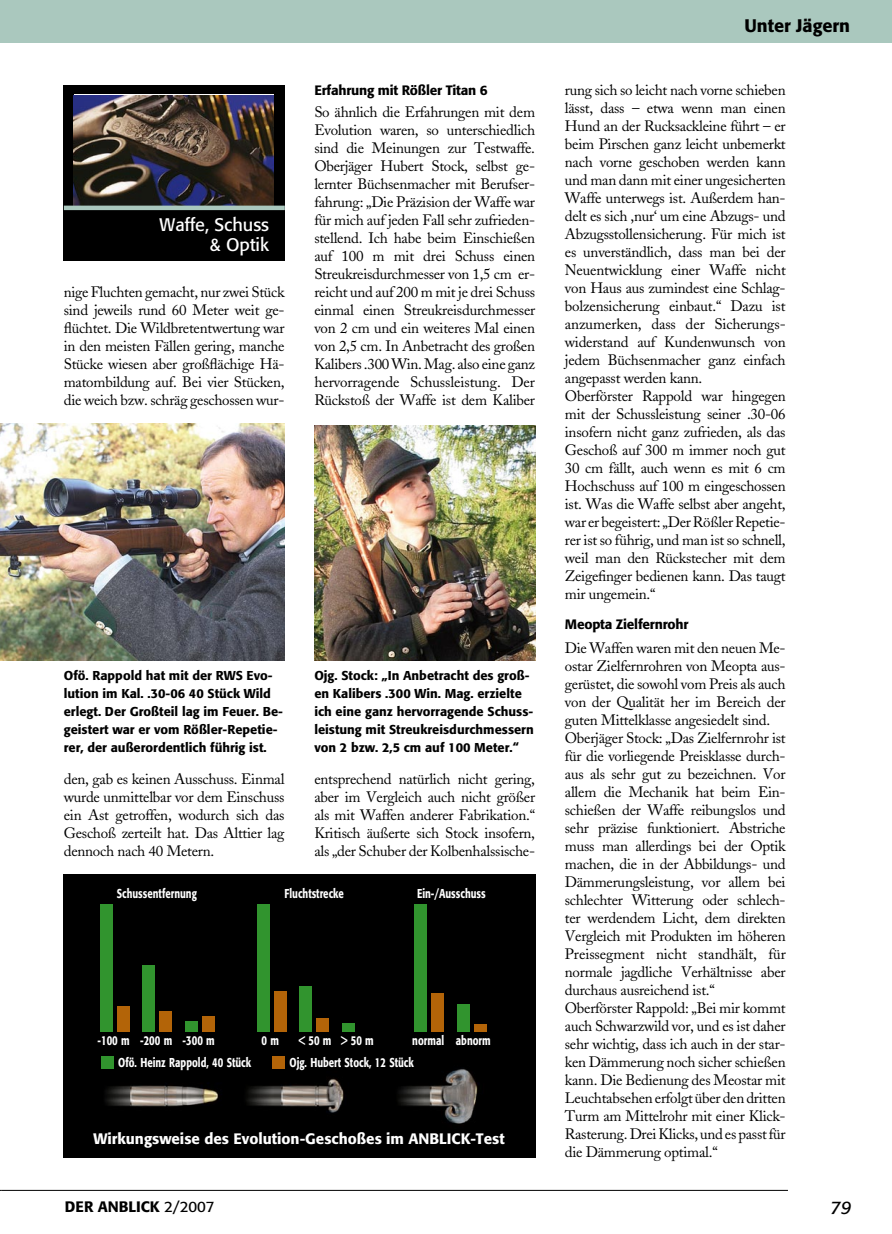
<style>
.page{position:relative;width:892px;height:1234px;background:#fff}
.page>*{position:absolute;margin:0;border:0;box-sizing:border-box;transform-origin:0 0}
.t1{font:18px/19.5px "Formata Euro";color:#fff;text-align:right}
.t2{font:500 18px "Formata Euro";color:#000}
.t3{font:italic 18px "Formata Euro";color:#000}
.t4{font:15px/18px "Adobe Caslon Euro";letter-spacing:-.015em;color:#000;text-align:justify}
.t5{font:500 15px "Formata Euro";color:#fff}
.t6{font:500 15px "Formata Euro";color:#000}
.t7{font:500 13.5px "Formata Euro";letter-spacing:-.015em;color:#000}
.t8{font:500 12.75px/18px "Formata Euro";color:#000}
.t9{font:500 12.75px "Formata Euro";color:#fff;scale:.75 1}
.s1{font-weight:400}
</style>
<div class="page">
<hr style="left:1px;top:1189px;width:787px;height:1px;background:#000">
<div style="left:0;top:0;width:892px;height:43px;background:#aac8be"></div>
<div style="left:64px;top:85px;width:221px;height:176px;background:#000"></div>
<img style="left:74px;top:95px;width:200px;height:110px">
<div style="left:64px;top:205px;width:221px;height:5px;background:#aac8be"></div>
<div style="left:63px;top:874px;width:472px;height:283px;background:#000"></div>
<div style="left:100px;top:904px;width:12px;height:127px;background:#31942e"></div>
<div style="left:117px;top:1005px;width:12px;height:26px;background:#b36408"></div>
<div style="left:142px;top:965px;width:13px;height:66px;background:#31942e"></div>
<div style="left:159px;top:1010px;width:13px;height:21px;background:#b36408"></div>
<div style="left:185px;top:1021px;width:12px;height:10px;background:#31942e"></div>
<div style="left:202px;top:1016px;width:12px;height:15px;background:#b36408"></div>
<div style="left:257px;top:904px;width:13px;height:127px;background:#31942e"></div>
<div style="left:274px;top:990px;width:13px;height:41px;background:#b36408"></div>
<div style="left:300px;top:985px;width:12px;height:46px;background:#31942e"></div>
<div style="left:317px;top:1017px;width:12px;height:14px;background:#b36408"></div>
<div style="left:342px;top:1022px;width:13px;height:9px;background:#31942e"></div>
<div style="left:414px;top:904px;width:13px;height:127px;background:#31942e"></div>
<div style="left:431px;top:992px;width:13px;height:39px;background:#b36408"></div>
<div style="left:457px;top:1004px;width:13px;height:27px;background:#31942e"></div>
<div style="left:474px;top:1023px;width:13px;height:8px;background:#b36408"></div>
<div style="left:101px;top:1055px;width:13px;height:13px;background:#31942e"></div>
<div style="left:272px;top:1055px;width:13px;height:13px;background:#b36408"></div>
<img style="left:314px;top:425px;width:221px;height:235px">
<img style="left:0;top:423px;width:284px;height:237px">
<p class="t1" style="left:160px;top:215px;width:111px">Waffe, Schuss &amp; Optik</p>
<p class="t4" style="left:64px;top:283px;width:222px">nige Fluchten gemacht, nur zwei Stück sind jeweils rund 60 Meter weit ge&shy;flüchtet. Die Wildbretentwertung war in den meisten Fällen gering, manche Stücke wiesen aber großflächige Hä&shy;matombildung auf. Bei vier Stücken, die weich bzw. schräg geschossen wur-</p>
<p class="t7" style="left:314px;top:82px;width:175px">Erfahrung mit Rößler Titan 6</p>
<p class="t4" style="left:314px;top:103px;width:222px">So ähnlich die Erfahrungen mit dem Evolution waren, so unterschiedlich sind die Meinungen zur Testwaffe.<br>Oberjäger Hubert Stock, selbst ge&shy;lernter Büchsenmacher mit Berufser&shy;fahrung: „Die Präzision der Waffe war für mich auf jeden Fall sehr zufrieden&shy;stellend. Ich habe beim Einschießen auf 100 m mit drei Schuss einen Streukreisdurchmesser von 1,5 cm er&shy;reicht und auf 200 m mit je drei Schuss einmal einen Streukreisdurchmesser von 2 cm und ein weiteres Mal einen von 2,5 cm. In Anbetracht des großen Kalibers .300 Win. Mag. also eine ganz hervorragende Schussleistung. Der Rückstoß der Waffe ist dem Kaliber</p>
<p class="t8" style="left:64px;top:666px;width:221px">Ofö. Rappold hat mit der RWS Evo&shy;lution im Kal. .30-06 40 Stück Wild erlegt. Der Großteil lag im Feuer. Be&shy;geistert war er vom Rößler-Repetie&shy;rer, der außerordentlich führig ist.</p>
<p class="t4" style="left:64px;top:769px;width:222px">den, gab es keinen Ausschuss. Einmal wurde unmittelbar vor dem Einschuss ein Ast getroffen, wodurch sich das Geschoß zerteilt hat. Das Alttier lag dennoch nach 40 Metern.</p>
<p class="t8" style="left:314px;top:666px;width:221px">Ojg. Stock: „In Anbetracht des groß&shy;en Kalibers .300 Win. Mag. erzielte ich eine ganz hervorragende Schuss&shy;leistung mit Streukreisdurchmessern von 2 bzw. 2,5 cm auf 100 Meter.“</p>
<p class="t4" style="left:314px;top:769px;width:222px">entsprechend natürlich nicht gering, aber im Vergleich auch nicht größer als mit Waffen anderer Fabrikation.“ Kritisch äußerte sich Stock insofern, als „der Schuber der Kolbenhalssische-</p>
<p class="t9" style="left:117px;top:885px;width:108px">Schussentfernung</p>
<p class="t9" style="left:284px;top:885px;width:81px">Fluchtstrecke</p>
<p class="t9" style="left:417px;top:885px;width:93px">Ein-/Ausschuss</p>
<p class="t9" style="left:98px;top:1032px;width:158px">-100 m -200 m -300 m</p>
<p class="t9" style="left:118px;top:1054px;width:179px">Ofö. Heinz Rappold, 40 Stück</p>
<p class="t9" style="left:262px;top:1032px;width:25px">0 m</p>
<p class="t9" style="left:299px;top:1032px;width:102px">&lt; 50 m &gt; 50 m</p>
<p class="t9" style="left:412px;top:1032px;width:106px">normal abnorm</p>
<p class="t9" style="left:289px;top:1054px;width:167px">Ojg. Hubert Stock, 12 Stück</p>
<p class="t5" style="left:93px;top:1129px;width:335px">Wirkungsweise des Evolution-Geschoßes im ANBLICK</p>
<p class="t5" style="left:470px;top:1129px;width:36px">-Test</p>
<p class="t2" style="left:744px;top:15px;width:107px">Unter Jägern</p>
<p class="t4" style="left:565px;top:81px;width:222px;text-align:left">rung sich so leicht nach vorne schieben lässt, dass – etwa wenn man einen Hund an der Rucksackleine führt – er beim Pirschen ganz leicht unbemerkt nach vorne geschoben werden kann und man dann mit einer ungesicherten Waffe unterwegs ist. Außerdem han&shy;delt es sich ,nur‘ um eine Abzugs- und Abzugsstollensicherung. Für mich ist es unverständlich, dass man bei der Neuentwicklung einer Waffe nicht von Haus aus zumindest eine Schlag&shy;bolzensicherung einbaut.“ Dazu ist anzumerken, dass der Sicherungs&shy;widerstand auf Kundenwunsch von jedem Büchsenmacher ganz einfach angepasst werden kann.<br>Oberförster Rappold war hingegen mit der Schussleistung seiner .30-06 insofern nicht ganz zufrieden, als das Geschoß auf 300 m immer noch gut 30 cm fällt, auch wenn es mit 6 cm Hochschuss auf 100 m eingeschossen ist. Was die Waffe selbst aber angeht, war er begeistert: „Der Rößler Repetie&shy;rer ist so führig, und man ist so schnell, weil man den Rückstecher mit dem Zeigefinger bedienen kann. Das taugt mir ungemein.“</p>
<p class="t7" style="left:565px;top:616px;width:125px">Meopta Zielfernrohr</p>
<p class="t4" style="left:565px;top:639px;width:222px;text-align:left">Die Waffen waren mit den neuen Me&shy;ostar Zielfernrohren von Meopta aus&shy;gerüstet, die sowohl vom Preis als auch von der Qualität her im Bereich der guten Mittelklasse angesiedelt sind.<br>Oberjäger Stock: „Das Zielfernrohr ist für die vorliegende Preisklasse durch&shy;aus als sehr gut zu bezeichnen. Vor allem die Mechanik hat beim Ein&shy;schießen der Waffe reibungslos und sehr präzise funktioniert. Abstriche muss man allerdings bei der Optik machen, die in der Abbildungs- und Dämmerungsleistung, vor allem bei schlechter Witterung oder schlech&shy;ter werdendem Licht, dem direkten Vergleich mit Produkten im höheren Preissegment nicht standhält, für normale jagdliche Verhältnisse aber durchaus ausreichend ist.“ Oberförster Rappold: „Bei mir kommt auch Schwarzwild vor, und es ist daher sehr wichtig, dass ich auch in der star&shy;ken Dämmerung noch sicher schießen kann. Die Bedienung des Meostar mit Leuchtabsehen erfolgt über den dritten Turm am Mittelrohr mit einer Klick-Rasterung. Drei Klicks, und es passt für die Dämmerung optimal.“</p>
<p class="t6" style="left:65px;top:1196px;width:151px">Der Anblick <span class="s1">2/2007</span></p>
<p class="t3" style="left:830px;top:1196px;width:22px">79</p>
</div>
